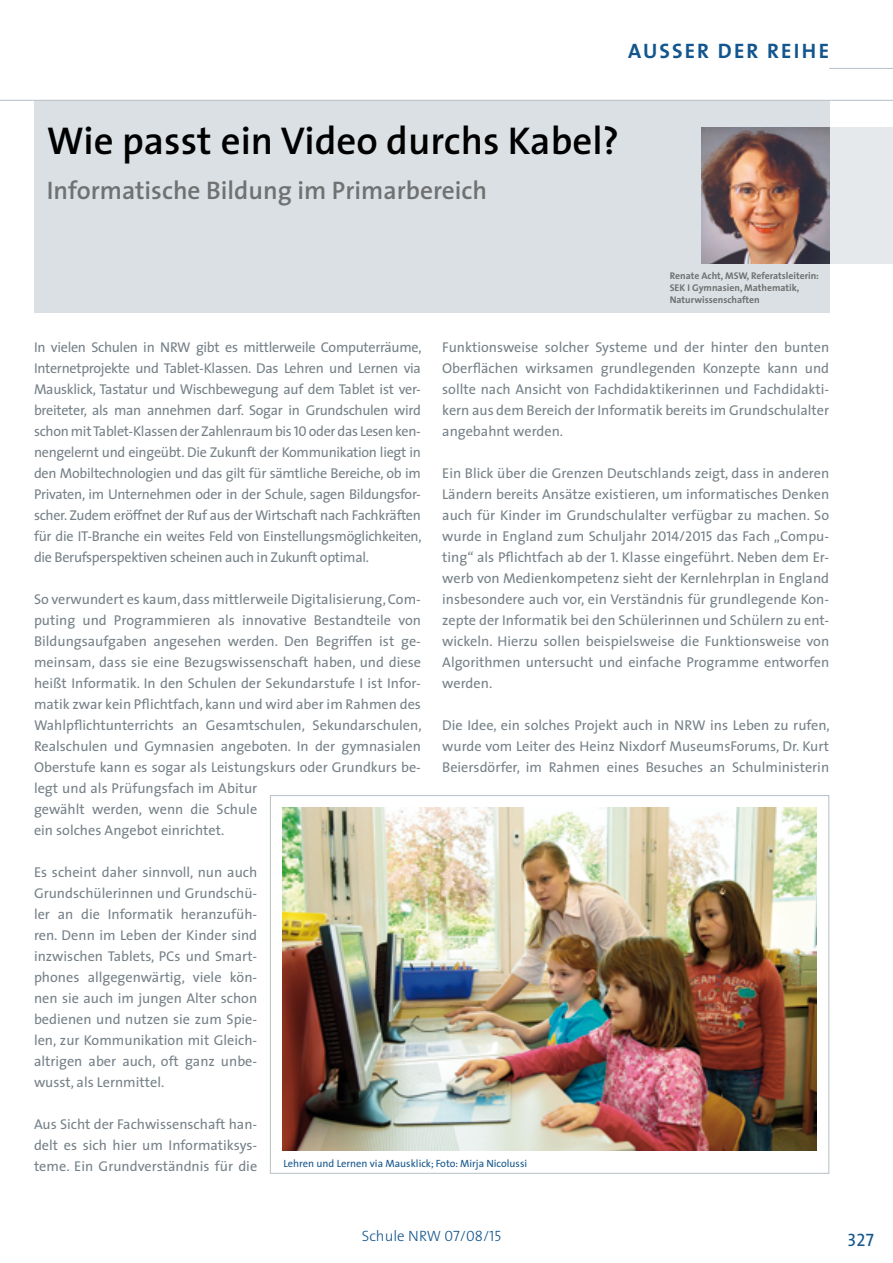
<style>
.page{position:relative;width:893px;height:1263px;background:#fff}
.page>*{position:absolute;margin:0;border:0;box-sizing:border-box;transform-origin:0 0}
.t1{font:600 39px "The Sans";color:#000}
.t2{font:600 25.5px "The Sans";color:#707172}
.t3{font:700 21px "The Sans";letter-spacing:.1em;color:#13568d}
.t4{font:18px "The Sans Caps";color:#13568d}
.t5{font:300 15px "The Sans";color:#13568d}
.Grundschrift{font:14.25px/21px "The Sans";color:#768187;text-align:justify}
.Bildunterschrift{font:10.5px "The Sans";color:#13568d}
.t6{font:700 9.75px/11.7px "The Sans";color:#707172}
.s1{font-family:"The Sans Caps"}
.s2{font-family:"The Sans Light Caps";font-weight:400}
</style>
<div class="page">
<hr style="left:829px;top:68px;width:64px;height:1px;background:#b6c0c6">
<div style="left:34px;top:100px;width:795px;height:213px;background:#dae0e3"></div>
<div style="left:829px;top:128px;width:64px;height:136px;background:#e5e9ec"></div>
<hr style="left:0;top:100px;width:893px;height:1px;background:#b6c0c6">
<img style="left:702px;top:128px;width:127px;height:135px">
<img style="left:283px;top:808px;width:533px;height:342px">
<h3 class="t3" style="left:628px;top:33px;width:202px">AUSSER DER REIHE</h3>
<p class="t1" style="left:47px;top:109px;width:574px">Wie passt ein Video durchs Kabel?</p>
<p class="t2" style="left:47px;top:169px;width:442px">Informatische Bildung im Primarbereich</p>
<p class="t6" style="left:670px;top:270px;width:151px">Renate Acht, MSW, Referatsleiterin:<br>SEK I Gymnasien, Mathematik,<br>Naturwissenschaften</p>
<p class="Grundschrift" style="left:442px;top:336px;width:388px">Funktionsweise solcher Systeme und der hinter den bunten Oberflächen wirksamen grundlegenden Konzepte kann und sollte nach Ansicht von Fachdidaktikerinnen und Fachdidakti&shy;kern aus dem Bereich der Informatik bereits im Grundschulalter angebahnt werden.</p>
<p class="Grundschrift" style="left:442px;top:462px;width:388px">Ein Blick über die Grenzen Deutschlands zeigt, dass in anderen Ländern bereits Ansätze existieren, um informatisches Denken auch für Kinder im Grundschulalter verfügbar zu machen. So wurde in England zum Schuljahr <span class="s1">2014</span>/<span class="s1">2015</span> das Fach „Compu&shy;ting“ als Pflichtfach ab der <span class="s1">1</span>. Klasse eingeführt. Neben dem Er&shy;werb von Medienkompetenz sieht der Kernlehrplan in England insbesondere auch vor, ein Verständnis für grundlegende Kon&shy;zepte der Informatik bei den Schülerinnen und Schülern zu ent&shy;wickeln. Hierzu sollen beispielsweise die Funktionsweise von Algorithmen untersucht und einfache Programme entworfen werden.</p>
<p class="Grundschrift" style="left:442px;top:714px;width:389px">Die Idee, ein solches Projekt auch in NRW ins Leben zu rufen, wurde vom Leiter des Heinz Nixdorf MuseumsForums, Dr. Kurt Beiersdörfer, im Rahmen eines Besuches an Schulministerin</p>
<p class="Grundschrift" style="left:34px;top:336px;width:389px">In vielen Schulen in NRW gibt es mittlerweile Computerräume, Internetprojekte und Tablet-Klassen. Das Lehren und Lernen via Mausklick, Tastatur und Wischbewegung auf dem Tablet ist ver&shy;breiteter, als man annehmen darf. Sogar in Grundschulen wird schon mit Tablet-Klassen der Zahlenraum bis <span class="s1">10</span> oder das Lesen ken&shy;nengelernt und eingeübt. Die Zukunft der Kommunikation liegt in den Mobiltechnologien und das gilt für sämtliche Bereiche, ob im Privaten, im Unternehmen oder in der Schule, sagen Bildungsfor&shy;scher. Zudem eröffnet der Ruf aus der Wirtschaft nach Fachkräften für die IT-Branche ein weites Feld von Einstellungsmöglichkeiten, die Berufsperspektiven scheinen auch in Zukunft optimal.</p>
<p class="Grundschrift" style="left:34px;top:588px;width:389px;text-align:left">So verwundert es kaum, dass mittlerweile Digitalisierung, Com&shy;puting und Programmieren als innovative Bestandteile von Bildungsaufgaben angesehen werden. Den Begriffen ist ge&shy;meinsam, dass sie eine Bezugswissenschaft haben, und diese heißt Informatik. In den Schulen der Sekundarstufe I ist Infor&shy;matik zwar kein Pflichtfach, kann und wird aber im Rahmen des Wahlpflichtunterrichts an Gesamtschulen, Sekundarschulen, Realschulen und Gymnasien angeboten. In der gymnasialen Oberstufe kann es sogar als Leistungskurs oder Grundkurs be&shy;legt und als Prüfungsfach im Abitur<br>gewählt werden, wenn die Schule<br>ein solches Angebot einrichtet.</p>
<p class="Grundschrift" style="left:34px;top:861px;width:225px">Es scheint daher sinnvoll, nun auch Grundschülerinnen und Grundschü&shy;ler an die Informatik heranzufüh&shy;ren. Denn im Leben der Kinder sind inzwischen Tablets, PCs und Smart&shy;phones allgegenwärtig, viele kön&shy;nen sie auch im jungen Alter schon bedienen und nutzen sie zum Spie&shy;len, zur Kommunikation mit Gleich&shy;altrigen aber auch, oft ganz unbe&shy;wusst, als Lernmittel.</p>
<p class="Grundschrift" style="left:34px;top:1113px;width:225px">Aus Sicht der Fachwissenschaft han&shy;delt es sich hier um Informatiksys&shy;teme. Ein Grundverständnis für die</p>
<p class="Bildunterschrift" style="left:284px;top:1154px;width:245px">Lehren und Lernen via Mausklick; Foto: Mirja Nicolussi</p>
<p class="t5" style="left:362px;top:1224px;width:141px">Schule NRW <span class="s2">07/08/15</span></p>
<p class="t4" style="left:848px;top:1225px;width:28px">327</p>
</div>
